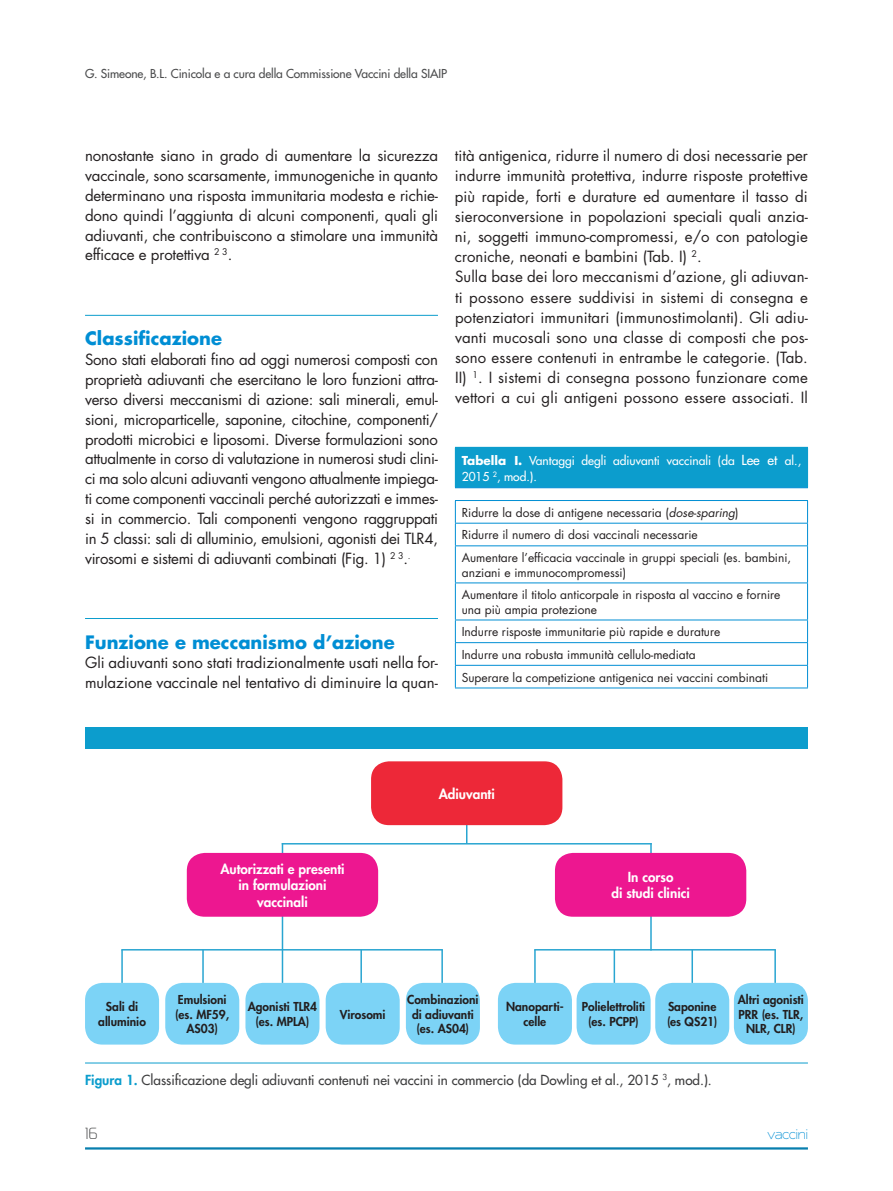
<style>
.page{position:relative;width:893px;height:1191px;background:#fff}
.page>*{position:absolute;margin:0;border:0;box-sizing:border-box;transform-origin:0 0}
.t1{font:700 18px "Futura Std";color:#008ed4}
.t2{font:15px/19.8px "Futura Std";color:#231f20;text-align:justify}
.t3{font:15px "Rawengulk Sans";letter-spacing:-.01em;color:#008ed4}
.t4{font:300 15px "Prime";color:#4b4c4d}
.t5{font:500 13.5px "Futura Std";color:#3e3e3f}
.t6{font:800 13.5px/16.2px "Futura Std";color:#fff;text-align:center}
.t7{font:12px/22.6px "Futura Std";color:#231f20}
.t8{font:800 12px/14.4px "Futura Std";color:#231f20;text-align:center}
.t9{font:500 12px/16.5px "Futura Std";color:#fff}
.t10{font:500 12px "Futura Std";letter-spacing:-.01em;color:#4b4c4d}
.s1{font-weight:700}
.s2{font-size:13.5px}
.s3{font-style:italic}
.s4{font-weight:800;color:#0c9dcd}
</style>
<div class="page">
<hr style="left:85px;top:1147px;width:723px;height:2px;background:#087fae">
<hr style="left:85px;top:315px;width:353px;height:1px;background:#0c9dcd">
<hr style="left:85px;top:618px;width:353px;height:1px;background:#0c9dcd">
<div style="left:85px;top:727px;width:723px;height:21px;background:#0c9dcd"></div>
<hr style="left:85px;top:1062px;width:723px;height:1px;background:#0c9dcd">
<div style="left:85px;top:983px;width:74px;height:61px;background:#7cd3f6;border-radius:17px"></div>
<div style="left:165px;top:983px;width:74px;height:61px;background:#7cd3f6;border-radius:17px"></div>
<div style="left:245px;top:983px;width:74px;height:61px;background:#7cd3f6;border-radius:17px"></div>
<div style="left:326px;top:983px;width:74px;height:61px;background:#7cd3f6;border-radius:17px"></div>
<div style="left:406px;top:983px;width:74px;height:61px;background:#7cd3f6;border-radius:17px"></div>
<div style="left:498px;top:983px;width:74px;height:61px;background:#7cd3f6;border-radius:17px"></div>
<div style="left:577px;top:983px;width:74px;height:61px;background:#7cd3f6;border-radius:17px"></div>
<div style="left:655px;top:983px;width:74px;height:61px;background:#7cd3f6;border-radius:17px"></div>
<div style="left:734px;top:983px;width:74px;height:61px;background:#7cd3f6;border-radius:17px"></div>
<hr style="left:282px;top:843px;width:1px;height:140px;background:#29a5d1">
<hr style="left:650px;top:843px;width:2px;height:107px;background:#29a5d1">
<hr style="left:121px;top:949px;width:322px;height:1px;background:#29a5d1">
<hr style="left:534px;top:949px;width:242px;height:1px;background:#29a5d1">
<hr style="left:282px;top:843px;width:370px;height:1px;background:#29a5d1">
<hr style="left:202px;top:949px;width:2px;height:34px;background:#29a5d1">
<hr style="left:614px;top:949px;width:1px;height:34px;background:#29a5d1">
<hr style="left:441px;top:949px;width:2px;height:34px;background:#29a5d1">
<svg style="left:466px;top:825px;width:1px;height:18px"></svg>
<hr style="left:774px;top:949px;width:2px;height:34px;background:#29a5d1">
<hr style="left:121px;top:949px;width:2px;height:34px;background:#29a5d1">
<hr style="left:534px;top:949px;width:2px;height:34px;background:#29a5d1">
<hr style="left:360px;top:949px;width:2px;height:34px;background:#29a5d1">
<hr style="left:691px;top:949px;width:2px;height:34px;background:#29a5d1">
<div style="left:555px;top:853px;width:191px;height:63px;background:#ed1790;border-radius:18px"></div>
<div style="left:187px;top:853px;width:191px;height:63px;background:#ed1790;border-radius:18px"></div>
<div style="left:371px;top:761px;width:191px;height:64px;background:#ed2838;border-radius:18px"></div>
<div style="left:455px;top:447px;width:352px;height:41px;background:#0c9dcd"></div>
<svg style="left:455px;top:488px;width:352px;height:177px"></svg>
<hr style="left:455px;top:500px;width:353px;height:1px;background:#008ed4">
<hr style="left:455px;top:523px;width:353px;height:1px;background:#008ed4">
<hr style="left:455px;top:545px;width:353px;height:1px;background:#008ed4">
<hr style="left:455px;top:582px;width:353px;height:1px;background:#008ed4">
<hr style="left:455px;top:619px;width:353px;height:1px;background:#008ed4">
<hr style="left:455px;top:642px;width:353px;height:1px;background:#008ed4">
<hr style="left:455px;top:665px;width:353px;height:1px;background:#008ed4">
<hr style="left:455px;top:447px;width:353px;height:1px;background:#0c9dcd">
<hr style="left:807px;top:448px;width:1px;height:39px;background:#0c9dcd">
<hr style="left:455px;top:487px;width:353px;height:1px;background:#008ed4">
<svg style="left:455px;top:501px;width:1px;height:44px"></svg>
<svg style="left:807px;top:501px;width:1px;height:44px"></svg>
<hr style="left:455px;top:546px;width:1px;height:36px;background:#008ed4">
<hr style="left:807px;top:546px;width:1px;height:36px;background:#008ed4">
<hr style="left:455px;top:583px;width:1px;height:36px;background:#008ed4">
<hr style="left:807px;top:583px;width:1px;height:36px;background:#008ed4">
<svg style="left:455px;top:620px;width:1px;height:67px"></svg>
<svg style="left:807px;top:620px;width:1px;height:67px"></svg>
<hr style="left:455px;top:687px;width:353px;height:1px;background:#008ed4">
<p class="t10" style="left:85px;top:66px;width:363px">G. Simeone, B.L. Cinicola e a cura della Commissione Vaccini della SIAIP</p>
<p class="t2" style="left:85px;top:146px;width:354px">nonostante siano in grado di aumentare la sicurezza vaccinale, sono scarsamente, immunogeniche in quanto determinano una risposta immunitaria modesta e richie&shy;dono quindi l’aggiunta di alcuni componenti, quali gli adiuvanti, che contribuiscono a stimolare una immunità efficace e protettiva <sup>2</sup> <sup>3</sup>.</p>
<p class="t1" style="left:85px;top:327px;width:138px">Classificazione</p>
<p class="t2" style="left:85px;top:350px;width:354px">Sono stati elaborati fino ad oggi numerosi composti con proprietà adiuvanti che esercitano le loro funzioni attra&shy;verso diversi meccanismi di azione: sali minerali, emul&shy;sioni, microparticelle, saponine, citochine, componenti/ prodotti microbici e liposomi. Diverse formulazioni sono attualmente in corso di valutazione in numerosi studi clini&shy;ci ma solo alcuni adiuvanti vengono attualmente impiega&shy;ti come componenti vaccinali perché autorizzati e immes&shy;si in commercio. Tali componenti vengono raggruppati in 5 classi: sali di alluminio, emulsioni, agonisti dei TLR4, virosomi e sistemi di adiuvanti combinati (Fig. 1) <sup>2</sup> <sup>3</sup>.<sup>.</sup></p>
<p class="t1" style="left:85px;top:630px;width:311px">Funzione e meccanismo d’azione</p>
<p class="t2" style="left:85px;top:653px;width:354px">Gli adiuvanti sono stati tradizionalmente usati nella for&shy;mulazione vaccinale nel tentativo di diminuire la quan-</p>
<p class="t2" style="left:455px;top:146px;width:354px;text-align:left">tità antigenica, ridurre il numero di dosi necessarie per indurre immunità protettiva, indurre risposte protettive più rapide, forti e durature ed aumentare il tasso di sieroconversione in popolazioni speciali quali anzia&shy;ni, soggetti immuno-compromessi, e/o con patologie croniche, neonati e bambini (Tab. I) <sup>2</sup>.<br>Sulla base dei loro meccanismi d’azione, gli adiuvan&shy;ti possono essere suddivisi in sistemi di consegna e potenziatori immunitari (immunostimolanti). Gli adiu&shy;vanti mucosali sono una classe di composti che pos&shy;sono essere contenuti in entrambe le categorie. (Tab.<br>II) <sup>1</sup>. I sistemi di consegna possono funzionare come vettori a cui gli antigeni possono essere associati. Il</p>
<p class="t9" style="left:462px;top:452px;width:341px"><span class="s1">Tabella I.</span> Vantaggi degli adiuvanti vaccinali (da <span class="s2">Lee et</span> al.,<br>2015 <sup>2</sup>, mod.).</p>
<p class="t7" style="left:462px;top:501px;width:331px">Ridurre la dose di antigene necessaria (<span class="s3">dose-sparing</span>)<br>Ridurre il numero di dosi vaccinali necessarie<br>Aumentare l’efficacia vaccinale in gruppi speciali (es. bambini,</p>
<p class="t7" style="left:462px;top:561px;width:320px">anziani e immunocompromessi)<br>Aumentare il titolo anticorpale in risposta al vaccino e fornire</p>
<p class="t7" style="left:462px;top:598px;width:308px">una più ampia protezione<br>Indurre risposte immunitarie più rapide e durature<br>Indurre una robusta immunità cellulo-mediata<br>Superare la competizione antigenica nei vaccini combinati</p>
<p class="t6" style="left:220px;top:861px;width:126px">Autorizzati e presenti in formulazioni vaccinali</p>
<p class="t6" style="left:439px;top:785px;width:58px">Adiuvanti</p>
<p class="t6" style="left:611px;top:869px;width:80px">In corso<br>di studi clinici</p>
<p class="t8" style="left:98px;top:999px;width:49px">Sali di alluminio</p>
<p class="t8" style="left:175px;top:992px;width:56px">Emulsioni (es. MF59,<br>AS03)</p>
<p class="t8" style="left:248px;top:999px;width:71px">Agonisti TLR4 (es. MPLA)</p>
<p class="t8" style="left:340px;top:1007px;width:47px">Virosomi</p>
<p class="t8" style="left:407px;top:992px;width:73px">Combinazioni di adiuvanti (es. AS04)</p>
<p class="t8" style="left:506px;top:999px;width:59px">Nanoparti&shy;celle</p>
<p class="t8" style="left:582px;top:999px;width:65px">Polielettroliti (es. PCPP)</p>
<p class="t8" style="left:667px;top:999px;width:52px;text-align:left">Saponine (es QS21)</p>
<p class="t8" style="left:738px;top:992px;width:68px">Altri agonisti<br>PRR (es. TLR,<br>NLR, CLR)</p>
<p class="t5" style="left:85px;top:1071px;width:628px"><span class="s4">Figura 1.</span> Classificazione degli adiuvanti contenuti nei vaccini in commercio (da Dowling et al., 2015 <sup>3</sup>, mod.).</p>
<p class="t4" style="left:85px;top:1125px;width:15px">16</p>
<p class="t3" style="left:768px;top:1125px;width:42px">vaccini</p>
</div>
